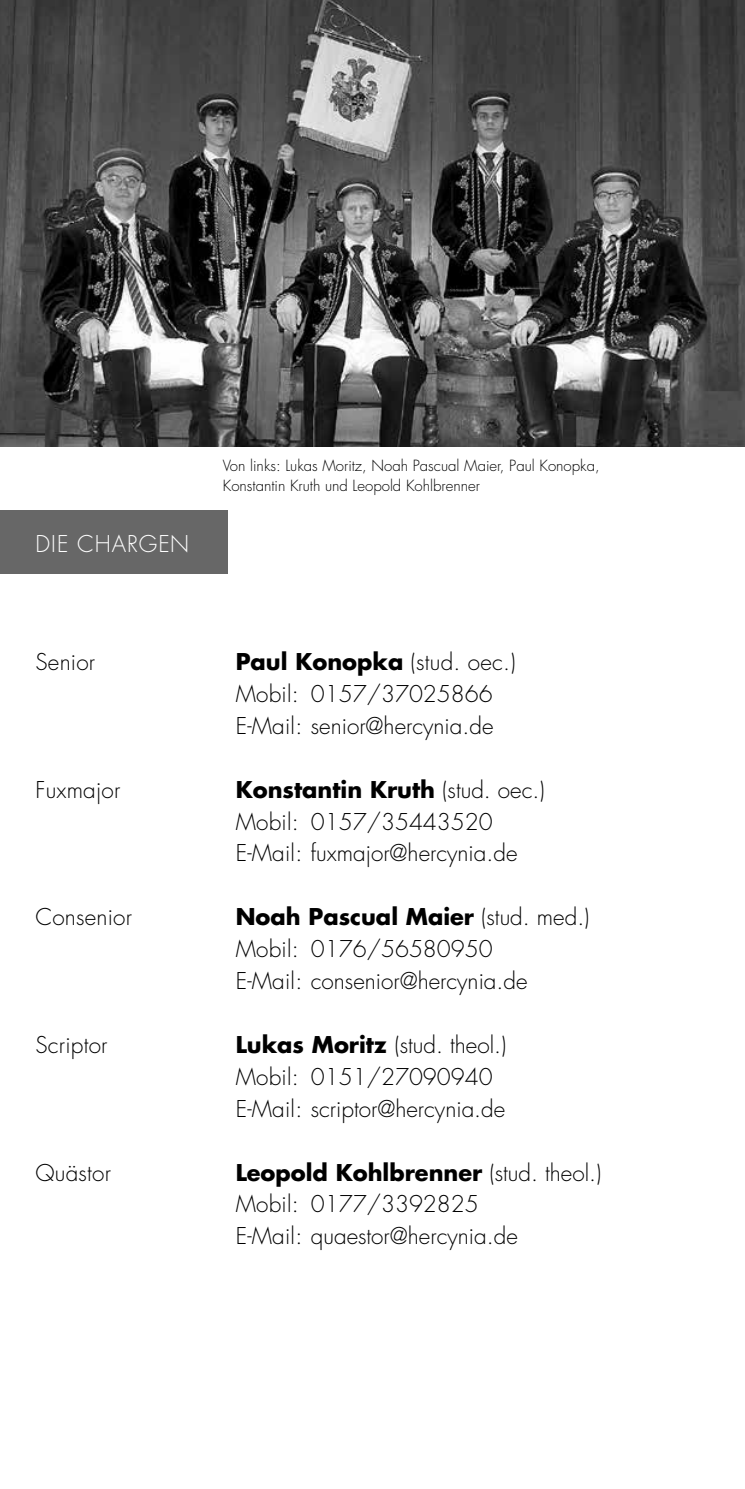
<style>
.page{position:relative;width:745px;height:1489px;background:#fff}
.page>*{position:absolute;margin:0;border:0;box-sizing:border-box;transform-origin:0 0}
.t1{font:300 22.5px/32px "Futura Std";color:#000}
.t2{font:300 22.5px "Futura Std";letter-spacing:.045em;color:#fff}
.t3{font:300 15px/20px "Futura Std";color:#000}
.s1{font-weight:700}
</style>
<div class="page">
<img style="left:0;top:0;width:744px;height:446px">
<div style="left:0;top:510px;width:227px;height:64px;background:#676767"></div>
<p class="t2" style="left:35px;top:530px;width:155px">DIE CHARGEN</p>
<p class="t3" style="left:223px;top:456px;width:378px">Von links: Lukas Moritz, Noah Pascual Maier, Paul Konopka,<br>Konstantin Kruth und Leopold Kohlbrenner</p>
<p class="t1" style="left:35px;top:646px;width:61px">Senior</p>
<p class="t1" style="left:235px;top:646px;width:281px"><span class="s1">Paul Konopka</span> (stud. oec.)<br>Mobil: 0157/37025866<br>E-Mail: senior@hercynia.de</p>
<p class="t1" style="left:35px;top:774px;width:86px">Fuxmajor</p>
<p class="t1" style="left:235px;top:774px;width:310px"><span class="s1">Konstantin Kruth</span> (stud. oec.)<br>Mobil: 0157/35443520<br>E-Mail: fuxmajor@hercynia.de</p>
<p class="t1" style="left:35px;top:901px;width:98px">Consenior</p>
<p class="t1" style="left:235px;top:901px;width:355px"><span class="s1">Noah Pascual Maier</span> (stud. med.)<br>Mobil: 0176/56580950<br>E-Mail: consenior@hercynia.de</p>
<p class="t1" style="left:35px;top:1029px;width:73px">Scriptor</p>
<p class="t1" style="left:235px;top:1029px;width:272px"><span class="s1">Lukas Moritz</span> (stud. theol.)<br>Mobil: 0151/27090940<br>E-Mail: scriptor@hercynia.de</p>
<p class="t1" style="left:35px;top:1156px;width:77px">Quästor</p>
<p class="t1" style="left:235px;top:1156px;width:367px"><span class="s1">Leopold Kohlbrenner</span> (stud. theol.)<br>Mobil: 0177/3392825<br>E-Mail: quaestor@hercynia.de</p>
</div>
